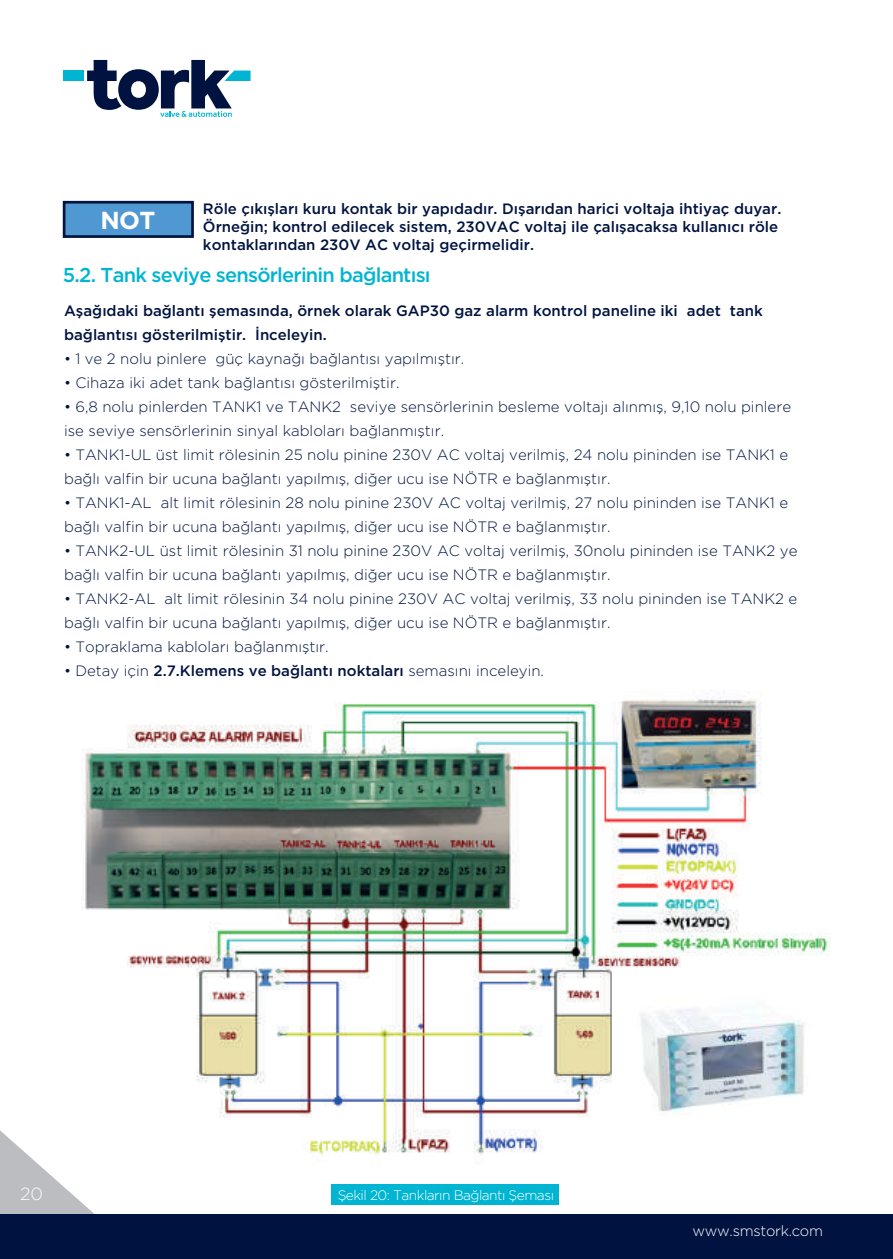
<style>
.page{position:relative;width:893px;height:1259px;background:#fff}
.page>*{position:absolute;margin:0;border:0;box-sizing:border-box;transform-origin:0 0}
.t1{font:700 24.6px "Gotham";color:#fff}
.t2{font:500 20.1px "Gotham HTF";letter-spacing:-.04em;color:#00b5d1}
.t3{font:300 17.7px "Gotham HTF";color:#fbfbfc}
.t4{font:300 15px/24px "Gotham HTF";color:#001340}
.t5{font:500 15px/18px "Gotham HTF";color:#001340}
.t6{font:300 14.7px "Gotham HTF";letter-spacing:-.02em;color:#fff}
.t7{font:300 13.8px "Gotham HTF";letter-spacing:-.04em;color:#fff}
.s1{font-weight:300}
</style>
<div class="page">
<img style="left:82px;top:690px;width:748px;height:465px">
<svg style="left:0;top:1130px;width:145px;height:84px"></svg>
<div style="left:332px;top:1184px;width:227px;height:21px;background:#00b5d1"></div>
<div style="left:0;top:1214px;width:893px;height:45px;background:#001340"></div>
<div style="left:63px;top:201px;width:131px;height:37px;background:#4f98d2;border:3px solid #001340"></div>
<svg style="left:87px;top:60px;width:164px;height:57px"></svg>
<div style="left:63px;top:71px;width:21px;height:10px;background:#00b5d1"></div>
<img style="left:623px;top:996px;width:199px;height:119px">
<h1 class="t1" style="left:100px;top:206px;width:57px">NOT</h1>
<p class="t5" style="left:203px;top:199px;width:580px">Röle çıkışları kuru kontak bir yapıdadır. Dışarıdan harici voltaja ihtiyaç duyar.<br>Örneğin; kontrol edilecek sistem, 230VAC voltaj ile çalışacaksa kullanıcı röle kontaklarından 230V AC voltaj geçirmelidir.</p>
<h2 class="t2" style="left:63px;top:263px;width:369px">5.2. Tank seviye sensörlerinin bağlantısı</h2>
<p class="t5" style="left:64px;top:299px;width:700px;line-height:24px">Aşağıdaki bağlantı şemasında, örnek olarak GAP30 gaz alarm kontrol paneline iki adet tank bağlantısı gösterilmiştir. İnceleyin.</p>
<p class="t4" style="left:64px;top:347px;width:402px">• 1 ve 2 nolu pinlere güç kaynağı bağlantısı yapılmıştır.</p>
<p class="t4" style="left:64px;top:371px;width:337px">• Cihaza iki adet tank bağlantısı gösterilmiştir.</p>
<p class="t4" style="left:64px;top:395px;width:728px">• 6,8 nolu pinlerden TANK1 ve TANK2 seviye sensörlerinin besleme voltajı alınmış, 9,10 nolu pinlere ise seviye sensörlerinin sinyal kabloları bağlanmıştır.</p>
<p class="t4" style="left:64px;top:443px;width:726px">• TANK1-UL üst limit rölesinin 25 nolu pinine 230V AC voltaj verilmiş, 24 nolu pininden ise TANK1 e bağlı valfin bir ucuna bağlantı yapılmış, diğer ucu ise NÖTR e bağlanmıştır.</p>
<p class="t4" style="left:64px;top:491px;width:725px">• TANK1-AL alt limit rölesinin 28 nolu pinine 230V AC voltaj verilmiş, 27 nolu pininden ise TANK1 e bağlı valfin bir ucuna bağlantı yapılmış, diğer ucu ise NÖTR e bağlanmıştır.</p>
<p class="t4" style="left:64px;top:539px;width:735px">• TANK2-UL üst limit rölesinin 31 nolu pinine 230V AC voltaj verilmiş, 30nolu pininden ise TANK2 ye bağlı valfin bir ucuna bağlantı yapılmış, diğer ucu ise NÖTR e bağlanmıştır.</p>
<p class="t4" style="left:64px;top:587px;width:735px">• TANK2-AL alt limit rölesinin 34 nolu pinine 230V AC voltaj verilmiş, 33 nolu pininden ise TANK2 e bağlı valfin bir ucuna bağlantı yapılmış, diğer ucu ise NÖTR e bağlanmıştır.</p>
<p class="t4" style="left:64px;top:635px;width:266px">• Topraklama kabloları bağlanmıştır.</p>
<p class="t5" style="left:64px;top:662px;width:481px"><span class="s1">• Detay için</span> 2.7.Klemens ve bağlantı noktaları <span class="s1">semasını inceleyin.</span></p>
<p class="t3" style="left:20px;top:1183px;width:24px">20</p>
<p class="t7" style="left:338px;top:1187px;width:218px">Şekil 20: Tankların Bağlantı Şeması</p>
<p class="t6" style="left:692px;top:1222px;width:132px">www.smstork.com</p>
</div>
